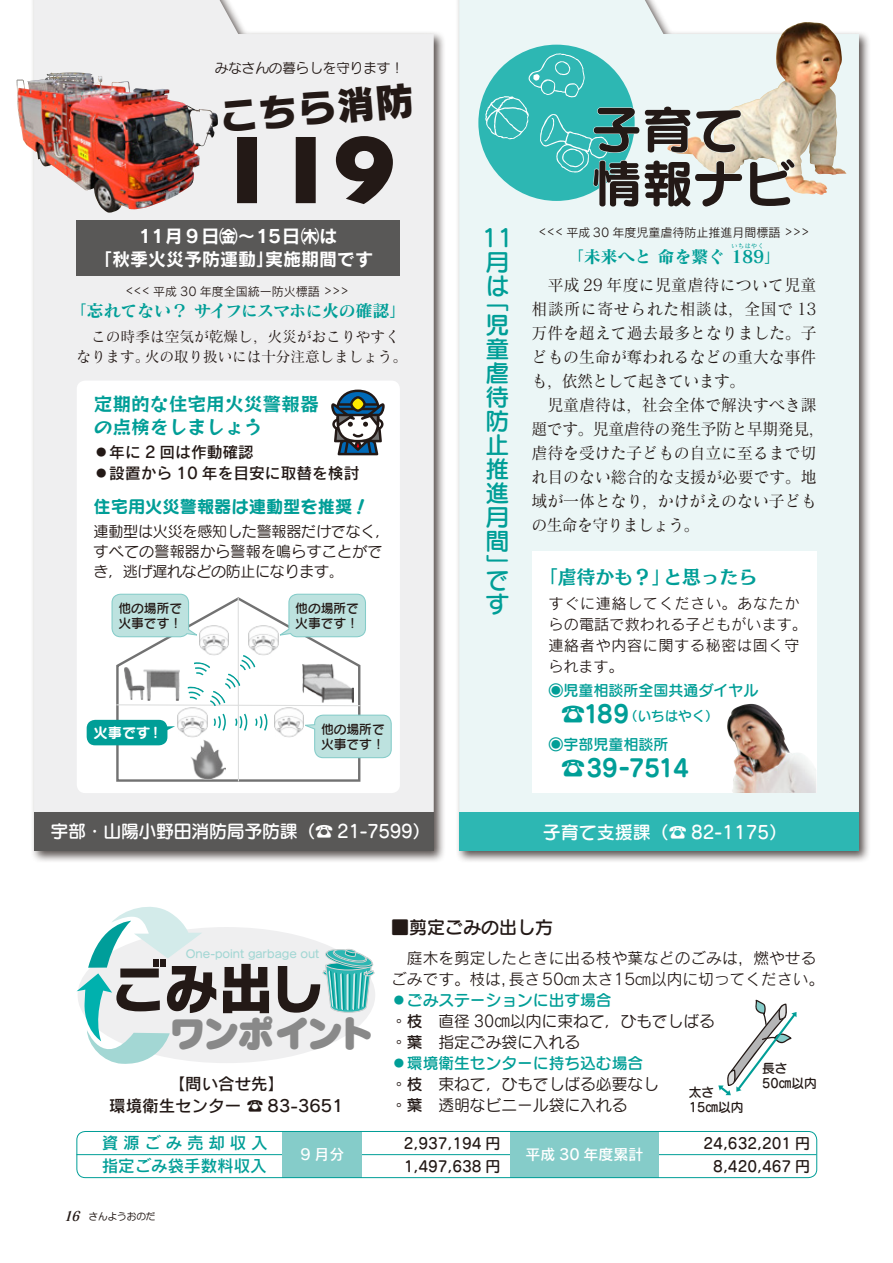
<style>
.page{position:relative;width:893px;height:1263px;background:#fff}
.page>*{position:absolute;margin:0;border:0;box-sizing:border-box;transform-origin:0 0}
.t1{font:51px/54px "Seurat Pro N B";color:#231916}
.t2{font:39px "Rodin NTLG Pro EB";color:#231916}
.t3{font:36px "Seurat Pro N UB";letter-spacing:-.06em;color:#898989}
.t4{font:24px/24px "Seurat Pro N DB";color:#009e97}
.t5{font:24px "Seurat Pro B";letter-spacing:-.02em;color:#009e97}
.t6{font:18.75px "Rockn Roll Std DB";color:#009e97}
.t7{font:18.75px "Mode Min A Std B";color:#009e97}
.t8{font:18px "Rodin Pro B";color:#fff}
.t9{font:18px "Seurat Pro N DB";letter-spacing:-.02em;color:#fff}
.t10{font:18px "Seurat Pro N DB";color:#fff}
.t11{font:18px "Seurat Pro DB";color:#231916}
.t12{font:17.25px "Matisse Pro B";letter-spacing:-.06em;color:#009e97}
.t13{font:17.25px "Seurat Capie Pro B";color:#009e97}
.t14{font:17.25px "Matisse Pro B";letter-spacing:-.02em;color:#009e97}
.t15{font:16.5px/24px "Matisse Pro M";color:#231916;text-align:justify;scale:.96 1}
.t16{font:16.5px/22.5px "Rodin Cattleya Pro DB";color:#231916;text-align:center}
.いんふぉ本文{font:16.5px "Rodin Pro DB";color:#009e97}
.いんふぉ本文-2{font:16.5px "Rodin Pro DB";letter-spacing:.295em;color:#009e97}
.t17{font:15.75px "Seurat Pro M";color:#231916}
.t18{font:15.75px/21px "Rodin Pro N M";color:#231916}
.t19{font:15.75px "Seurat Pro DB";color:#009e97}
.t20{font:15.75px "Rodin Pro DB";color:#231916}
.t21{font:15px/20.2px "Seurat Pro M";letter-spacing:-.01em;color:#231916}
.t22{font:15px/21px "Rodin Pro M";letter-spacing:.05em;color:#231916}
.t23{font:15px/20.2px "Matisse Pro M";letter-spacing:-.01em;color:#231916}
.t24{font:15px "Seurat Pro DB";color:#231916}
.t25{font:15px "Seurat Pro DB";color:#009e97}
.t26{font:15px "Rodin Pro DB";color:#fff}
.t27{font:14.25px "Seurat Pro B";color:#fff}
.t28{font:13.5px "Seurat Pro N M";color:#231916}
.t29{font:13.5px "Seurat Pro DB";color:#009e97}
.t30{font:12.75px "Seurat Pro DB";color:#231916}
.t31{font:12px "Rodin Pro M";color:#231916}
.t32{font:11.1px "Seurat Pro DB";color:#a3d7d4}
.t33{font:9.75px "Anito Std M";letter-spacing:-.02em;color:#231916}
.t34{font:6px "Matisse Pro B";letter-spacing:.095em;color:#009e97}
.s1{font-family:"Seurat Pro B";font-size:24px}
.s2{font-family:"Matisse Eleganto Pro B";font-style:italic;font-size:13.5px}
.s3{font-family:"Seurat Pro DB"}
</style>
<div class="page">
<div style="left:78px;top:927px;width:297px;height:136px;background:#efeff0;border-radius:50%"></div>
<svg style="left:77px;top:907px;width:139px;height:157px"></svg>
<svg style="left:223px;top:964px;width:46px;height:49px"></svg>
<svg style="left:278px;top:949px;width:97px;height:65px"></svg>
<div style="left:154px;top:959px;width:5px;height:8px;background:#231916"></div>
<div style="left:160px;top:959px;width:6px;height:8px;background:#231916"></div>
<div style="left:30px;top:0;width:416px;height:863px;background:#231916;opacity:.75"></div>
<div style="left:34px;top:0;width:400px;height:812px;background:#efeff0"></div>
<div style="left:455px;top:0;width:417px;height:863px;background:#231916;opacity:.75"></div>
<div style="left:459px;top:0;width:400px;height:812px;background:#ebf6f6"></div>
<img style="left:667px;top:22px;width:160px;height:173px">
<div style="left:478px;top:45px;width:157px;height:156px;background:#2db7b3;border-radius:50%"></div>
<img style="left:17px;top:73px;width:201px;height:140px">
<svg style="left:485px;top:53px;width:258px;height:154px"></svg>
<svg style="left:749px;top:159px;width:46px;height:48px"></svg>
<svg style="left:237px;top:136px;width:156px;height:68px"></svg>
<div style="left:34px;top:812px;width:400px;height:38px;background:#595857"></div>
<div style="left:459px;top:812px;width:400px;height:38px;background:#2db7b3"></div>
<div style="left:77px;top:381px;width:323px;height:412px;background:#fff;border-radius:9px"></div>
<div style="left:531px;top:551px;width:285px;height:242px;background:#fff"></div>
<svg style="left:718px;top:999px;width:79px;height:97px"></svg>
<div style="left:87px;top:720px;width:80px;height:25px;background:#009e97;border-radius:9px"></div>
<img style="left:727px;top:704px;width:89px;height:89px">
<svg style="left:331px;top:390px;width:54px;height:65px"></svg>
<hr style="left:77px;top:1154px;width:739px;height:1px;background:#009e97">
<div style="left:510px;top:1131px;width:149px;height:47px;background:#85ccc9"></div>
<div style="left:283px;top:1132px;width:79px;height:45px;background:#85ccc9"></div>
<div style="left:77px;top:1131px;width:740px;height:47px;border:1px solid #009e97;border-radius:9px"></div>
<div style="left:77px;top:220px;width:323px;height:55px;background:#595857"></div>
<svg style="left:111px;top:593px;width:281px;height:188px"></svg>
<p class="t28" style="left:215px;top:59px;width:191px">みなさんの暮らしを守ります！</p>
<h2 class="t2" style="left:217px;top:90px;width:197px;rotate:-5deg">こちら消防</h2>
<p class="t8" style="left:139px;top:224px;width:200px">11月 9 日㈮〜15日㈭は</p>
<p class="t8" style="left:94px;top:247px;width:280px">「秋季火災予防運動」実施期間です</p>
<p class="t31" style="left:125px;top:283px;width:225px">&lt;&lt;&lt; 平成 30 年度全国統一防火標語 &gt;&gt;&gt;</p>
<p class="t23" style="left:77px;top:326px;width:332px">　この時季は空気が乾燥し，火災がおこりやすくなります。火の取り扱いには十分注意しましょう。</p>
<p class="t12" style="left:70px;top:300px;width:338px">「忘れてない？ サイフにスマホに火の確認」</p>
<p class="t6" style="left:94px;top:392px;width:227px">定期的な住宅用火災警報器</p>
<p class="t6" style="left:94px;top:414px;width:170px">の点検をしましょう</p>
<p class="t20" style="left:94px;top:442px;width:162px">◦年に 2 回は作動確認</p>
<p class="t20" style="left:94px;top:463px;width:267px">◦設置から 10 年を目安に取替を検討</p>
<p class="t13" style="left:94px;top:494px;width:277px">住宅用火災警報器は連動型を推奨！</p>
<p class="t21" style="left:94px;top:520px;width:298px">連動型は火災を感知した警報器だけでなく，すべての警報器から警報を鳴らすことができ，逃げ遅れなどの防止になります。</p>
<p class="t30" style="left:118px;top:599px;width:65px">他の場所で</p>
<p class="t30" style="left:118px;top:614px;width:65px">火事です！</p>
<p class="t27" style="left:94px;top:722px;width:71px">火事です！</p>
<p class="t30" style="left:295px;top:599px;width:65px">他の場所で</p>
<p class="t30" style="left:295px;top:614px;width:65px">火事です！</p>
<p class="t30" style="left:321px;top:720px;width:65px">他の場所で</p>
<p class="t30" style="left:321px;top:735px;width:65px">火事です！</p>
<p class="t9" style="left:50px;top:819px;width:382px">宇部・山陽小野田消防局予防課（☎ 21-7599）</p>
<p class="t4" style="left:482px;top:225px;width:33px">11月は</p>
<p class="t4" style="left:485px;top:288px;width:24px;text-align:justify">「児童虐待防止推進月間」</p>
<p class="t4" style="left:485px;top:567px;width:25px">です</p>
<h1 class="t1" style="left:591px;top:100px;width:205px">子育て情報ナビ</h1>
<p class="t31" style="left:539px;top:225px;width:272px">&lt;&lt;&lt; 平成 30 年度児童虐待防止推進月間標語 &gt;&gt;&gt;</p>
<p class="t15" style="left:531px;top:272px;width:298px">　平成 29 年度に児童虐待について児童相談所に寄せられた相談は，全国で 13万件を超えて過去最多となりました。子どもの生命が奪われるなどの重大な事件も，依然として起きています。</p>
<p class="t15" style="left:531px;top:392px;width:307px;text-align:left">　児童虐待は，社会全体で解決すべき課題です。児童虐待の発生予防と早期発見，虐待を受けた子どもの自立に至るまで切れ目のない総合的な支援が必要です。地域が一体となり，かけがえのない子どもの生命を守りましょう。</p>
<p class="t7" style="left:539px;top:561px;width:219px">「虐待かも？」と思ったら</p>
<p class="t22" style="left:549px;top:592px;width:260px">すぐに連絡してください。あなたからの電話で救われる子どもがいます。連絡者や内容に関する秘密は固く守られます。</p>
<p class="t29" style="left:561px;top:707px;width:159px"><span class="s1">☎189</span>（いちはやく）</p>
<p class="t5" style="left:561px;top:751px;width:129px">☎39-7514</p>
<p class="t34" style="left:731px;top:241px;width:34px">いちはやく</p>
<p class="t14" style="left:567px;top:246px;width:216px">「未来へと 命を繋ぐ 189」</p>
<p class="t25" style="left:549px;top:680px;width:211px">◉児童相談所全国共通ダイヤル</p>
<p class="t25" style="left:549px;top:734px;width:121px">◉宇部児童相談所</p>
<p class="t10" style="left:543px;top:820px;width:246px">子育て支援課（☎ 82-1175）</p>
<p class="t32" style="left:186px;top:947px;width:135px">One-point garbage out</p>
<h3 class="t3" style="left:169px;top:1007px;width:205px">ワンポイント</h3>
<p class="t16" style="left:109px;top:1072px;width:236px">【問い合せ先】<br>環境衛生センター ☎ 83-3651</p>
<p class="いんふぉ本文-2" style="left:102px;top:1132px;width:167px">資源ごみ売却収入</p>
<p class="いんふぉ本文" style="left:102px;top:1155px;width:167px">指定ごみ袋手数料収入</p>
<p class="t33" style="left:64px;top:1210px;width:93px"><span class="s2">16</span> さんようおのだ</p>
<p class="t26" style="left:300px;top:1144px;width:46px">9 月分</p>
<p class="t11" style="left:391px;top:915px;width:163px">■剪定ごみの出し方</p>
<p class="t18" style="left:391px;top:947px;width:435px">　庭木を剪定したときに出る枝や葉などのごみは，燃やせるごみです。枝は，長さ50㎝太さ15㎝以内に切ってください。</p>
<p class="t19" style="left:391px;top:990px;width:222px">◦ごみステーションに出す場合</p>
<p class="t17" style="left:391px;top:1011px;width:325px"><span class="s3">◦枝</span>　直径 30㎝以内に束ねて，ひもでしばる</p>
<p class="t17" style="left:391px;top:1032px;width:190px"><span class="s3">◦葉</span>　指定ごみ袋に入れる</p>
<p class="t19" style="left:391px;top:1053px;width:253px">◦環境衛生センターに持ち込む場合</p>
<p class="t17" style="left:391px;top:1074px;width:269px"><span class="s3">◦枝</span>　束ねて，ひもでしばる必要なし</p>
<p class="t17" style="left:391px;top:1095px;width:238px"><span class="s3">◦葉</span>　透明なビニール袋に入れる</p>
<p class="t30" style="left:762px;top:1060px;width:27px">長さ</p>
<p class="t30" style="left:762px;top:1075px;width:56px">50㎝以内</p>
<p class="t30" style="left:689px;top:1084px;width:27px">太さ</p>
<p class="t30" style="left:689px;top:1099px;width:56px">15㎝以内</p>
<p class="t24" style="left:404px;top:1133px;width:98px">2,937,194 円</p>
<p class="t24" style="left:404px;top:1157px;width:98px">1,497,638 円</p>
<p class="t26" style="left:525px;top:1145px;width:120px">平成 30 年度累計</p>
<p class="t24" style="left:704px;top:1133px;width:108px">24,632,201 円</p>
<p class="t24" style="left:713px;top:1157px;width:98px">8,420,467 円</p>
</div>
